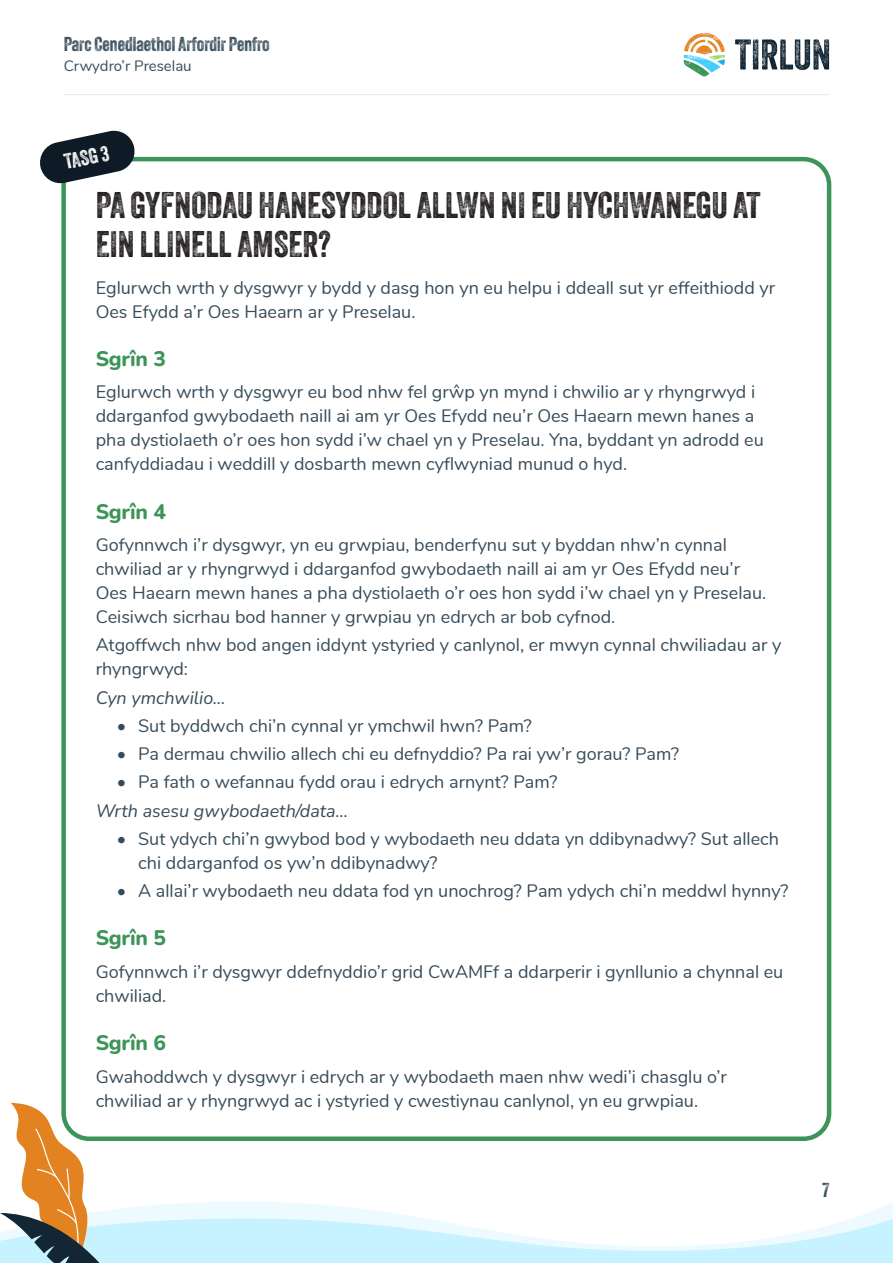
<style>
.page{position:relative;width:893px;height:1263px;background:#fff}
.page>*{position:absolute;margin:0;border:0;box-sizing:border-box;transform-origin:0 0}
.Page_sub_heading{font:36px/39px "Veneer Two";color:#231f20}
.Page_section_heading{font:800 21px "Nunito";letter-spacing:-.01em;color:#3d9459}
.Key_activity_heading{font:21px "Veneer Two";color:#fff}
.t1{font:19.5px "Veneer Two";color:#374c5a}
.Body_text{font:18px/24px "Nunito";color:#374c5a}
.Body_text-2{font:italic 18px "Nunito";color:#374c5a}
.t2{font:15px "Nunito";color:#374c5a}
</style>
<div class="page">
<svg style="left:735px;top:39px;width:94px;height:31px"></svg>
<svg style="left:684px;top:33px;width:41px;height:44px"></svg>
<hr style="left:64px;top:94px;width:765px;height:1px;background:#e6e7e9">
<svg style="left:0;top:1102px;width:893px;height:161px"></svg>
<div style="left:61px;top:157px;width:770px;height:984px;border:4px solid #3d9459;border-radius:26px"></div>
<svg style="left:40px;top:130px;width:96px;height:55px"></svg>
<p class="t1" style="left:64px;top:32px;width:207px">Parc Cenedlaethol Arfordir Penfro</p>
<p class="t2" style="left:64px;top:54px;width:129px">Crwydro’r Preselau</p>
<p class="Key_activity_heading" style="left:62px;top:150px;width:47px;rotate:-12deg">TASG 3</p>
<p class="Page_sub_heading" style="left:96px;top:185px;width:666px">PA GYFNODAU HANESYDDOL ALLWN NI EU HYCHWANEGU AT<br>EIN LLINELL AMSER?</p>
<p class="Body_text" style="left:96px;top:274px;width:681px">Eglurwch wrth y dysgwyr y bydd y dasg hon yn eu helpu i ddeall sut yr effeithiodd yr<br>Oes Efydd a’r Oes Haearn ar y Preselau.</p>
<p class="Page_section_heading" style="left:96px;top:344px;width:72px">Sgrîn 3</p>
<p class="Body_text" style="left:96px;top:379px;width:670px">Eglurwch wrth y dysgwyr eu bod nhw fel grŵp yn mynd i chwilio ar y rhyngrwyd i ddarganfod gwybodaeth naill ai am yr Oes Efydd neu’r Oes Haearn mewn hanes a pha dystiolaeth o’r oes hon sydd i’w chael yn y Preselau. Yna, byddant yn adrodd eu canfyddiadau i weddill y dosbarth mewn cyflwyniad munud o hyd.</p>
<p class="Page_section_heading" style="left:96px;top:496px;width:72px">Sgrîn 4</p>
<p class="Body_text" style="left:96px;top:532px;width:672px">Gofynnwch i’r dysgwyr, yn eu grwpiau, benderfynu sut y byddan nhw’n cynnal chwiliad ar y rhyngrwyd i ddarganfod gwybodaeth naill ai am yr Oes Efydd neu’r Oes Haearn mewn hanes a pha dystiolaeth o’r oes hon sydd i’w chael yn y Preselau.<br>Ceisiwch sicrhau bod hanner y grwpiau yn edrych ar bob cyfnod.</p>
<p class="Body_text" style="left:96px;top:632px;width:687px">Atgoffwch nhw bod angen iddynt ystyried y canlynol, er mwyn cynnal chwiliadau ar y rhyngrwyd:</p>
<p class="Body_text-2" style="left:96px;top:685px;width:131px">Cyn ymchwilio…</p>
<p class="Body_text" style="left:117px;top:713px;width:416px">• Sut byddwch chi’n cynnal yr ymchwil hwn? Pam?</p>
<p class="Body_text" style="left:117px;top:741px;width:564px">• Pa dermau chwilio allech chi eu defnyddio? Pa rai yw’r gorau? Pam?</p>
<p class="Body_text" style="left:117px;top:769px;width:442px">• Pa fath o wefannau fydd orau i edrych arnynt? Pam?</p>
<p class="Body_text-2" style="left:96px;top:798px;width:254px">Wrth asesu gwybodaeth/data…</p>
<p class="Body_text" style="left:138px;top:826px;width:642px;text-indent:-21px">• Sut ydych chi’n gwybod bod y wybodaeth neu ddata yn ddibynadwy? Sut allech chi ddarganfod os yw’n ddibynadwy?</p>
<p class="Body_text" style="left:117px;top:878px;width:673px">• A allai’r wybodaeth neu ddata fod yn unochrog? Pam ydych chi’n meddwl hynny?</p>
<p class="Page_section_heading" style="left:96px;top:923px;width:72px">Sgrîn 5</p>
<p class="Body_text" style="left:96px;top:959px;width:689px">Gofynnwch i’r dysgwyr ddefnyddio’r grid CwAMFf a ddarperir i gynllunio a chynnal eu chwiliad.</p>
<p class="Page_section_heading" style="left:96px;top:1028px;width:72px">Sgrîn 6</p>
<p class="Body_text" style="left:96px;top:1063px;width:633px">Gwahoddwch y dysgwyr i edrych ar y wybodaeth maen nhw wedi’i chasglu o’r chwiliad ar y rhyngrwyd ac i ystyried y cwestiynau canlynol, yn eu grwpiau.</p>
<p class="t1" style="left:822px;top:1178px;width:8px">7</p>
</div>
